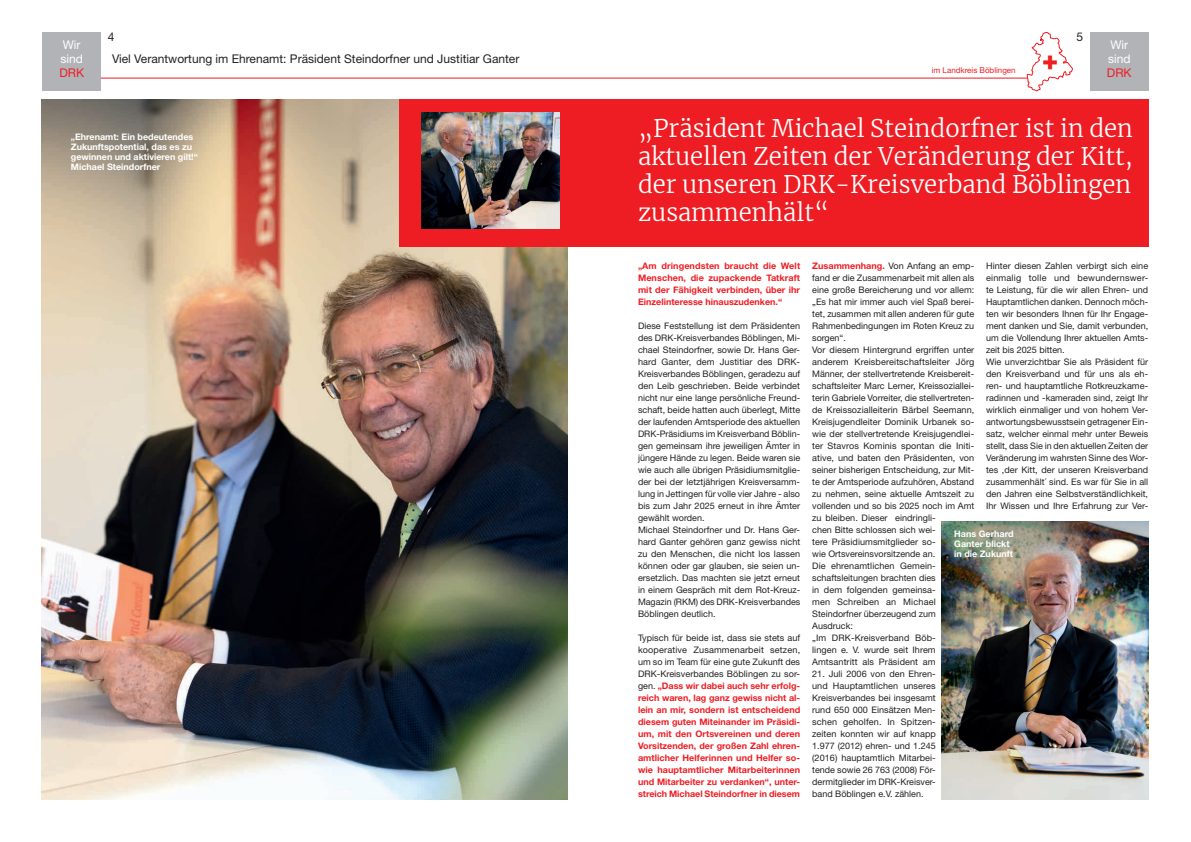
<style>
.page{position:relative;width:1191px;height:842px;background:#fff}
.page>*{position:absolute;margin:0;border:0;box-sizing:border-box;transform-origin:0 0}
.t1{font:300 24px/28px "Merriweather";color:#fff;text-align:justify}
.t2{font:12px "Helvetica Neue LT Pro";color:#231f20}
.t3{font:12px/14px "Helvetica Neue LT Pro";color:#fff}
.t4{font:12px "Helvetica Neue LT Pro";color:#ee1d23}
.t5{font:9px/12px "Helvetica Neue LT Pro";color:#231f20}
.t6{font:700 9px/12px "Helvetica Neue LT Pro";color:#ee1d23;text-align:justify}
.t7{font:700 9px/10px "Helvetica Neue LT Pro";color:#fff}
.t8{font:8px "Helvetica Neue LT Pro";color:#ee1d23}
.s1{font-weight:400;color:#231f20}
.s2{font-weight:700;color:#ee1d23}
</style>
<div class="page">
<img style="left:41px;top:99px;width:526px;height:700px">
<div style="left:1090px;top:32px;width:58px;height:59px;background:#b2b3b7"></div>
<div style="left:43px;top:32px;width:58px;height:59px;background:#b2b3b7"></div>
<div style="left:400px;top:99px;width:748px;height:148px;background:#ee1d23"></div>
<img style="left:422px;top:112px;width:138px;height:116px">
<img style="left:941px;top:522px;width:207px;height:277px">
<svg style="left:1027px;top:32px;width:45px;height:59px"></svg>
<img style="left:1041px;top:54px;width:17px;height:16px">
<hr style="left:101px;top:78px;width:926px;height:1px;background:#ee1d23">
<h2 class="t3" style="left:60px;top:38px;width:24px">Wir sind</h2>
<h2 class="t4" style="left:59px;top:66px;width:26px">DRK</h2>
<h2 class="t2" style="left:108px;top:29px;width:8px">4</h2>
<h2 class="t2" style="left:1076px;top:29px;width:8px">5</h2>
<h2 class="t2" style="left:112px;top:52px;width:409px">Viel Verantwortung im Ehrenamt: Präsident Steindorfner und Justitiar Ganter</h2>
<p class="t8" style="left:931px;top:65px;width:85px">im Landkreis Böblingen</p>
<h2 class="t3" style="left:1108px;top:38px;width:24px">Wir sind</h2>
<h2 class="t4" style="left:1107px;top:66px;width:26px">DRK</h2>
<p class="t7" style="left:71px;top:132px;width:128px">„Ehrenamt: Ein bedeutendes<br>Zukunftspotential, das es zu gewinnen und aktivieren gilt!“<br>Michael Steindorfner</p>
<h1 class="t1" style="left:638px;top:114px;width:496px">„Präsident Michael Steindorfner ist in den aktuellen Zeiten der Veränderung der Kitt, der unseren DRK-Kreisverband Böblingen zusammenhält“</h1>
<p class="t6" style="left:638px;top:260px;width:164px">„Am dringendsten braucht die Welt Menschen, die zupackende Tatkraft mit der Fähigkeit verbinden, über ihr Einzelinteresse hinauszudenken.“</p>
<p class="t5" style="left:638px;top:320px;width:164px">Diese Feststellung ist dem Präsidenten des DRK-Kreisverbandes Böblingen, Mi&shy;chael Steindorfner, sowie Dr. Hans Ger&shy;hard Ganter, dem Justitiar des DRK-Kreisverbandes Böblingen, geradezu auf den Leib geschrieben. Beide verbindet nicht nur eine lange persönliche Freund&shy;schaft, beide hatten auch überlegt, Mitte der laufenden Amtsperiode des aktuellen DRK-Präsidiums im Kreisverband Böblin&shy;gen gemeinsam ihre jeweiligen Ämter in jüngere Hände zu legen. Beide waren sie wie auch alle übrigen Präsidiumsmitglie&shy;der bei der letztjährigen Kreisversamm&shy;lung in Jettingen für volle vier Jahre - also bis zum Jahr 2025 erneut in ihre Ämter gewählt worden.<br>Michael Steindorfner und Dr. Hans Ger&shy;hard Ganter gehören ganz gewiss nicht zu den Menschen, die nicht los lassen können oder gar glauben, sie seien un&shy;ersetzlich. Das machten sie jetzt erneut in einem Gespräch mit dem Rot-Kreuz-Magazin (RKM) des DRK-Kreisverbandes Böblingen deutlich.</p>
<p class="t6" style="left:638px;top:632px;width:164px"><span class="s1">Typisch für beide ist, dass sie stets auf kooperative Zusammenarbeit setzen, um so im Team für eine gute Zukunft des DRK-Kreisverbandes Böblingen zu sor&shy;gen.</span> „Dass wir dabei auch sehr erfolg&shy;reich waren, lag ganz gewiss nicht al&shy;lein an mir, sondern ist entscheidend diesem guten Miteinander im Präsidi&shy;um, mit den Ortsvereinen und deren Vorsitzenden, der großen Zahl ehren&shy;amtlicher Helferinnen und Helfer so&shy;wie hauptamtlicher Mitarbeiterinnen und Mitarbeiter zu verdanken“, unter&shy;streich Michael Steindorfner in diesem</p>
<p class="t5" style="left:812px;top:260px;width:164px"><span class="s2">Zusammenhang.</span> Von Anfang an emp&shy;fand er die Zusammenarbeit mit allen als eine große Bereicherung und vor allem: „Es hat mir immer auch viel Spaß berei&shy;tet, zusammen mit allen anderen für gute Rahmenbedingungen im Roten Kreuz zu sorgen“.<br>Vor diesem Hintergrund ergriffen unter anderem Kreisbereitschaftsleiter Jörg Männer, der stellvertretende Kreisbereit&shy;schaftsleiter Marc Lerner, Kreissoziallei&shy;terin Gabriele Vorreiter, die stellvertreten&shy;de Kreissozialleiterin Bärbel Seemann, Kreisjugendleiter Dominik Urbanek so&shy;wie der stellvertretende Kreisjugendlei&shy;ter Stavros Kominis spontan die Initi&shy;ative, und baten den Präsidenten, von seiner bisherigen Entscheidung, zur Mit&shy;te der Amtsperiode aufzuhören, Abstand zu nehmen, seine aktuelle Amtszeit zu vollenden und so bis 2025 noch im Amt zu bleiben. Dieser eindringli-<br>chen Bitte schlossen sich wei-<br>tere Präsidiumsmitglieder so-<br>wie Ortsvereinsvorsitzende an.<br>Die ehrenamtlichen Gemein&shy;schaftsleitungen brachten dies<br>in dem folgenden gemeinsa-<br>men Schreiben an Michael Steindorfner überzeugend zum Ausdruck:<br>„Im DRK-Kreisverband Böb-<br>lingen e. V. wurde seit Ihrem Amtsantritt als Präsident am</p>
<p class="t5" style="left:812px;top:668px;width:125px;text-align:justify">21. Juli 2006 von den Ehren&shy;und Hauptamtlichen unseres Kreisverbandes bei insgesamt rund 650 000 Einsätzen Men&shy;schen geholfen. In Spitzen&shy;zeiten konnten wir auf knapp 1.977 (2012) ehren- und 1.245 (2016) hauptamtlich Mitarbei&shy;tende sowie 26 763 (2008) För&shy;dermitglieder im DRK-Kreisver&shy;band Böblingen e.V. zählen.</p>
<p class="t5" style="left:986px;top:260px;width:164px">Hinter diesen Zahlen verbirgt sich eine einmalig tolle und bewundernswer&shy;te Leistung, für die wir allen Ehren- und Hauptamtlichen danken. Dennoch möch&shy;ten wir besonders Ihnen für Ihr Engage&shy;ment danken und Sie, damit verbunden, um die Vollendung Ihrer aktuellen Amts&shy;zeit bis 2025 bitten.<br>Wie unverzichtbar Sie als Präsident für den Kreisverband und für uns als eh&shy;ren- und hauptamtliche Rotkreuzkame&shy;radinnen und -kameraden sind, zeigt Ihr wirklich einmaliger und von hohem Ver&shy;antwortungsbewusstsein getragener Ein&shy;satz, welcher einmal mehr unter Beweis stellt, dass Sie in den aktuellen Zeiten der Veränderung im wahrsten Sinne des Wor&shy;tes ,der Kitt, der unseren Kreisverband zusammenhält´ sind. Es war für Sie in all den Jahren eine Selbstverständlichkeit, Ihr Wissen und Ihre Erfahrung zur Ver-</p>
<p class="t7" style="left:954px;top:529px;width:61px">Hans Gerhard<br>Ganter blickt in die Zukunft</p>
</div>
